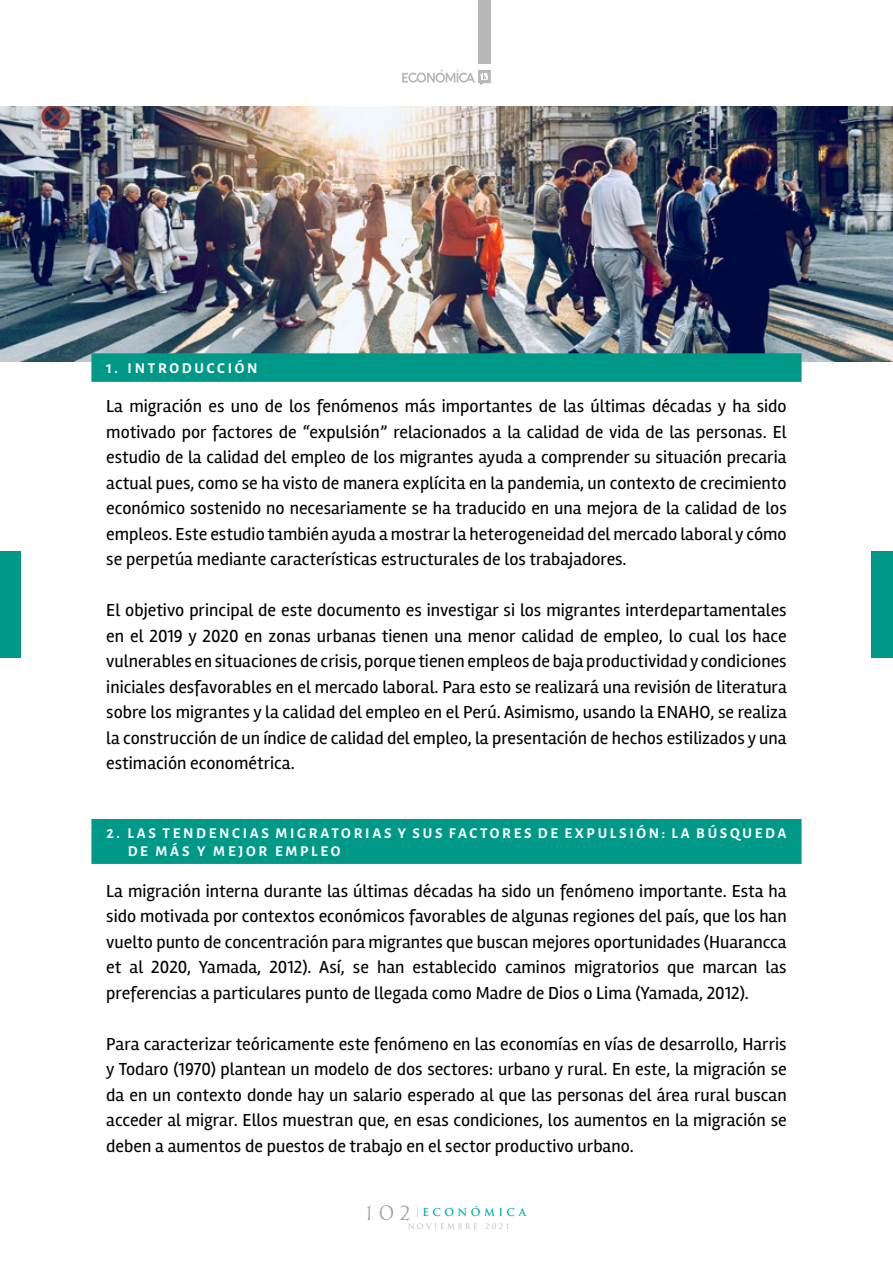
<style>
.page{position:relative;width:893px;height:1263px;background:#fff}
.page>*{position:absolute;margin:0;border:0;box-sizing:border-box;transform-origin:0 0}
.t1{font:18px/25.5px "Rambla";color:#000;text-align:justify}
.t2{font:700 15px/18px "Alegreya Sans";letter-spacing:.18em;color:#fff}
.t3{font:700 10.5px "Trajan Pro";letter-spacing:.33em;color:#01b0a5}
.t4{font:7.5px "Trajan Pro";letter-spacing:.335em;color:#b8b7b7}
.s1{font-family:"Chantelli Antiqua";font-weight:400;font-size:18px;color:#9d9d9c}
.s2{font-family:"Chantelli Antiqua";font-weight:400;color:#b8b7b7}
</style>
<div class="page">
<img style="left:0;top:106px;width:893px;height:255px">
<div style="left:0;top:552px;width:21px;height:106px;background:#009987"></div>
<div style="left:872px;top:552px;width:21px;height:106px;background:#009987"></div>
<div style="left:478px;top:0;width:13px;height:64px;background:#b8b7b7"></div>
<svg style="left:402px;top:70px;width:89px;height:15px"></svg>
<div style="left:91px;top:353px;width:710px;height:29px;background:#009987"></div>
<div style="left:91px;top:819px;width:710px;height:45px;background:#009987"></div>
<p class="t2" style="left:106px;top:358px;width:153px">1. INTRODUCCIÓN</p>
<p class="t1" style="left:106px;top:393px;width:682px">La migración es uno de los fenómenos más importantes de las últimas décadas y ha sido motivado por factores de “expulsión” relacionados a la calidad de vida de las personas. El estudio de la calidad del empleo de los migrantes ayuda a comprender su situación precaria actual pues, como se ha visto de manera explícita en la pandemia, un contexto de crecimiento económico sostenido no necesariamente se ha traducido en una mejora de la calidad de los empleos. Este estudio también ayuda a mostrar la heterogeneidad del mercado laboral y cómo se perpetúa mediante características estructurales de los trabajadores.</p>
<p class="t1" style="left:106px;top:598px;width:682px">El objetivo principal de este documento es investigar si los migrantes interdepartamentales en el 2019 y 2020 en zonas urbanas tienen una menor calidad de empleo, lo cual los hace vulnerables en situaciones de crisis, porque tienen empleos de baja productividad y condiciones iniciales desfavorables en el mercado laboral. Para esto se realizará una revisión de literatura sobre los migrantes y la calidad del empleo en el Perú. Asimismo, usando la ENAHO, se realiza la construcción de un índice de calidad del empleo, la presentación de hechos estilizados y una estimación econométrica.</p>
<p class="t2" style="left:128px;top:823px;width:660px;text-indent:-21px">2. LAS TENDENCIAS MIGRATORIAS Y SUS FACTORES DE EXPULSIÓN: LA BÚSQUEDA<br>DE MÁS Y MEJOR EMPLEO</p>
<p class="t1" style="left:106px;top:878px;width:682px">La migración interna durante las últimas décadas ha sido un fenómeno importante. Esta ha sido motivada por contextos económicos favorables de algunas regiones del país, que los han vuelto punto de concentración para migrantes que buscan mejores oportunidades (Huarancca et al 2020, Yamada, 2012). Así, se han establecido caminos migratorios que marcan las preferencias a particulares punto de llegada como Madre de Dios o Lima (Yamada, 2012).</p>
<p class="t1" style="left:106px;top:1031px;width:682px">Para caracterizar teóricamente este fenómeno en las economías en vías de desarrollo, Harris y Todaro (1970) plantean un modelo de dos sectores: urbano y rural. En este, la migración se da en un contexto donde hay un salario esperado al que las personas del área rural buscan acceder al migrar. Ellos muestran que, en esas condiciones, los aumentos en la migración se deben a aumentos de puestos de trabajo en el sector productivo urbano.</p>
<p class="t3" style="left:367px;top:1205px;width:161px"><span class="s1">102</span> <span class="s2">|</span>ECONÓMICA</p>
<p class="t4" style="left:407px;top:1222px;width:104px">NOVIEMBRE 2021</p>
</div>
